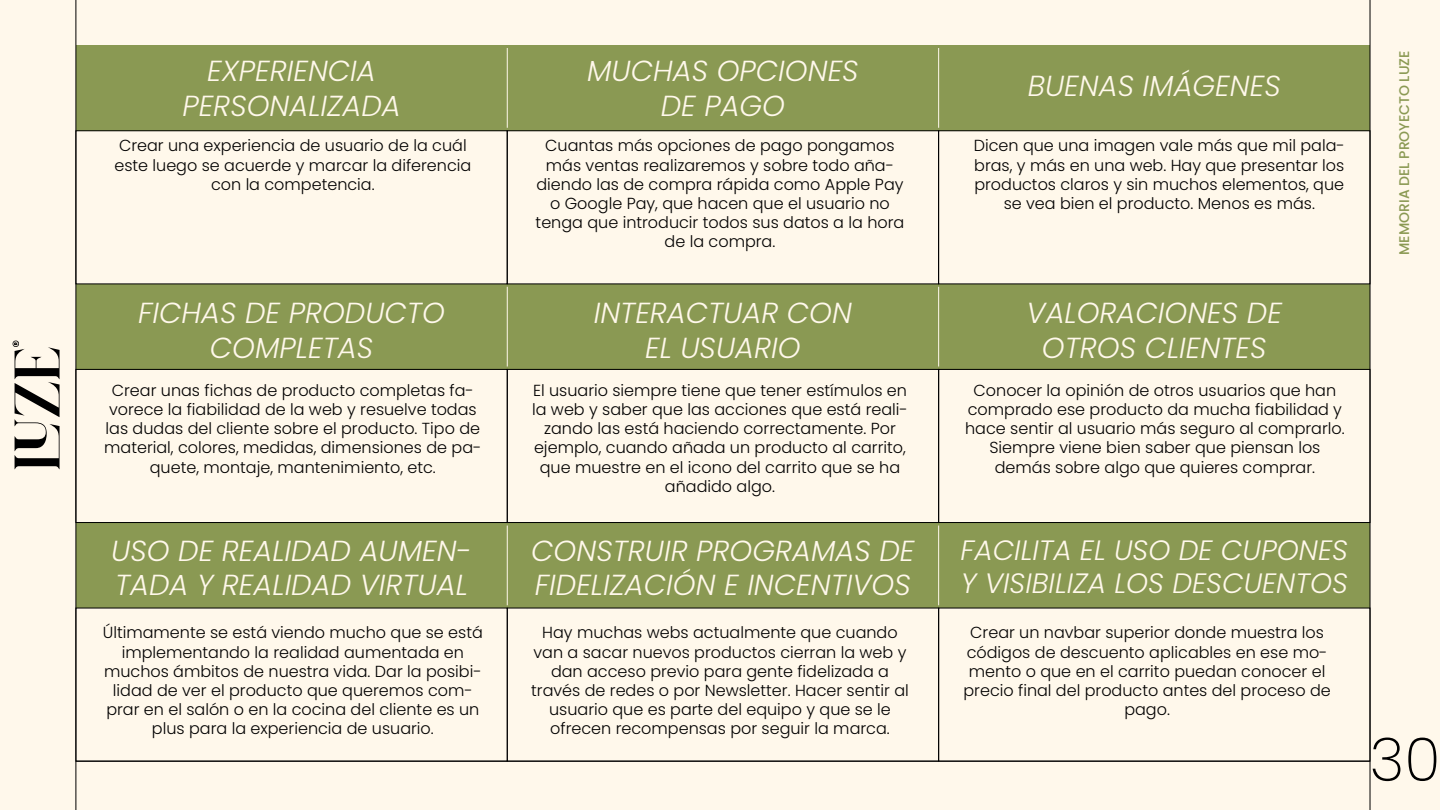
<style>
.page{position:relative;width:1440px;height:810px;background:#fff8eb}
.page>*{position:absolute;margin:0;border:0;box-sizing:border-box;transform-origin:0 0}
.t1{font:200 60px "Poppins";color:#000}
.t2{font:italic 300 29px/34.8px "Poppins";color:#fff8eb;text-align:center}
.t3{font:italic 300 28px/33.6px "Poppins";color:#fff8eb}
.t4{font:300 16px/19.2px "Poppins";color:#000;text-align:center}
.t5{font:500 14px "Poppins";color:#8a9953}
</style>
<div class="page">
<div style="left:76px;top:45px;width:1294px;height:86px;background:#8a9953"></div>
<div style="left:76px;top:284px;width:1294px;height:85px;background:#8a9953"></div>
<div style="left:76px;top:523px;width:1294px;height:85px;background:#8a9953"></div>
<hr style="left:75px;top:0;width:1px;height:810px;background:#000">
<hr style="left:1370px;top:0;width:1px;height:810px;background:#000">
<svg style="left:13px;top:341px;width:47px;height:128px"></svg>
<div style="left:75px;top:608px;width:433px;height:154px;border:1px solid #000"></div>
<div style="left:507px;top:608px;width:432px;height:154px;border:1px solid #000"></div>
<div style="left:75px;top:369px;width:433px;height:154px;border:1px solid #000"></div>
<div style="left:507px;top:369px;width:432px;height:154px;border:1px solid #000"></div>
<div style="left:75px;top:130px;width:433px;height:154px;border:1px solid #000"></div>
<div style="left:507px;top:130px;width:432px;height:154px;border:1px solid #000"></div>
<div style="left:938px;top:608px;width:433px;height:154px;border:1px solid #000"></div>
<div style="left:938px;top:369px;width:433px;height:154px;border:1px solid #000"></div>
<div style="left:938px;top:130px;width:433px;height:154px;border:1px solid #000"></div>
<hr style="left:507px;top:48px;width:1px;height:80px;background:#fff8eb">
<hr style="left:938px;top:48px;width:1px;height:80px;background:#fff8eb">
<hr style="left:507px;top:287px;width:1px;height:80px;background:#fff8eb">
<hr style="left:938px;top:287px;width:1px;height:80px;background:#fff8eb">
<hr style="left:507px;top:526px;width:1px;height:79px;background:#fff8eb">
<hr style="left:938px;top:526px;width:1px;height:79px;background:#fff8eb">
<h2 class="t2" style="left:182px;top:54px;width:220px">EXPERIENCIA<br>PERSONALIZADA</h2>
<h2 class="t2" style="left:587px;top:54px;width:273px">MUCHAS OPCIONES<br>DE PAGO</h2>
<h2 class="t2" style="left:1028px;top:69px;width:254px">BUENAS IMÁGENES</h2>
<p class="t4" style="left:114px;top:136px;width:358px">Crear una experiencia de usuario de la cuál este luego se acuerde y marcar la diferencia con la competencia.</p>
<p class="t4" style="left:536px;top:136px;width:370px">Cuantas más opciones de pago pongamos más ventas realizaremos y sobre todo aña&shy;diendo las de compra rápida como Apple Pay o Google Pay, que hacen que el usuario no tenga que introducir todos sus datos a la hora de la compra.</p>
<p class="t4" style="left:974px;top:136px;width:372px">Dicen que una imagen vale más que mil pala&shy;bras, y más en una web. Hay que presentar los productos claros y sin muchos elementos, que se vea bien el producto. Menos es más.</p>
<h2 class="t2" style="left:138px;top:296px;width:308px">FICHAS DE PRODUCTO<br>COMPLETAS</h2>
<h2 class="t2" style="left:594px;top:296px;width:260px">INTERACTUAR CON<br>EL USUARIO</h2>
<h2 class="t2" style="left:1027px;top:296px;width:257px">VALORACIONES DE<br>OTROS CLIENTES</h2>
<p class="t4" style="left:104px;top:381px;width:379px">Crear unas fichas de producto completas fa&shy;vorece la fiabilidad de la web y resuelve todas las dudas del cliente sobre el producto. Tipo de material, colores, medidas, dimensiones de pa&shy;quete, montaje, mantenimiento, etc.</p>
<p class="t4" style="left:532px;top:381px;width:377px">El usuario siempre tiene que tener estímulos en la web y saber que las acciones que está reali&shy;zando las está haciendo correctamente. Por ejemplo, cuando añada un producto al carrito, que muestre en el icono del carrito que se ha añadido algo.</p>
<p class="t4" style="left:965px;top:381px;width:381px">Conocer la opinión de otros usuarios que han comprado ese producto da mucha fiabilidad y hace sentir al usuario más seguro al comprarlo.<br>Siempre viene bien saber que piensan los demás sobre algo que quieres comprar.</p>
<h2 class="t2" style="left:111px;top:533px;width:362px;text-align:left">USO DE REALIDAD AUMEN-<br>TADA Y REALIDAD VIRTUAL</h2>
<h2 class="t2" style="left:531px;top:533px;width:385px;text-align:left">CONSTRUIR PROGRAMAS DE<br>FIDELIZACIÓN E INCENTIVOS</h2>
<h3 class="t3" style="left:961px;top:533px;width:389px">FACILITA EL USO DE CUPONES<br>Y VISIBILIZA LOS DESCUENTOS</h3>
<p class="t4" style="left:103px;top:623px;width:382px">Últimamente se está viendo mucho que se está implementando la realidad aumentada en muchos ámbitos de nuestra vida. Dar la posibi&shy;lidad de ver el producto que queremos com&shy;prar en el salón o en la cocina del cliente es un plus para la experiencia de usuario.</p>
<p class="t4" style="left:531px;top:623px;width:379px">Hay muchas webs actualmente que cuando van a sacar nuevos productos cierran la web y dan acceso previo para gente fidelizada a través de redes o por Newsletter. Hacer sentir al usuario que es parte del equipo y que se le ofrecen recompensas por seguir la marca.</p>
<p class="t4" style="left:963px;top:623px;width:369px">Crear un navbar superior donde muestra los códigos de descuento aplicables en ese mo&shy;mento o que en el carrito puedan conocer el precio final del producto antes del proceso de pago.</p>
<p class="t5" style="left:1395px;top:255px;width:206px;rotate:-90deg">MEMORIA DEL PROYECTO LUZE</p>
<h1 class="t1" style="left:1370px;top:718px;width:72px">30</h1>
</div>
